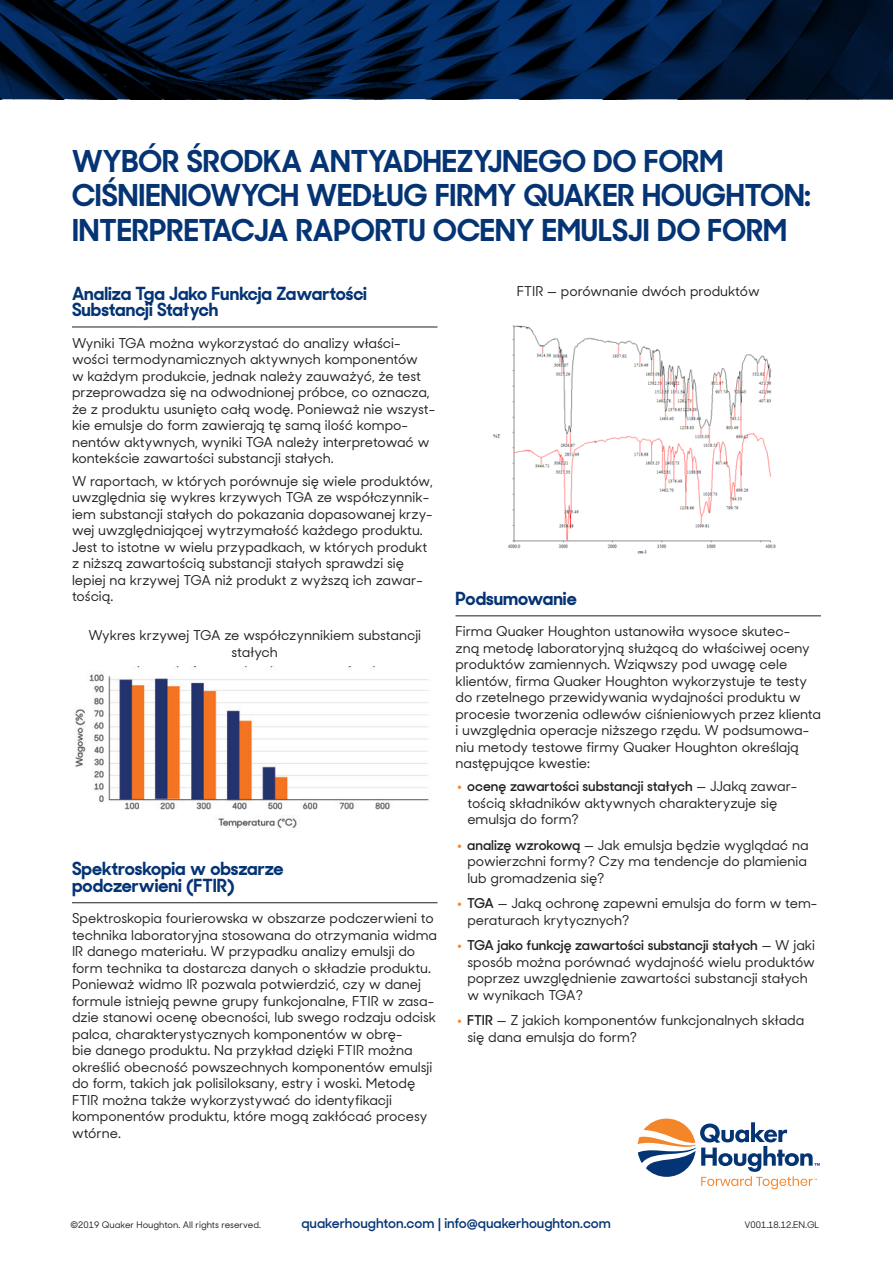
<style>
.page{position:relative;width:893px;height:1263px;background:#fff}
.page>*{position:absolute;margin:0;border:0;box-sizing:border-box;transform-origin:0 0}
.t1{font:700 30px/34.5px "Sharp Sans Display No 2";color:#053474}
.t2{font:700 18px/16.5px "Sharp Sans Display No 2";color:#053474}
.t3{font:500 13.5px/16.5px "Sharp Sans Display No 2";color:#231f20}
.t4{font:600 13.5px "Sharp Sans Display No 2";color:#053474}
.t5{font:500 9px "Sharp Sans Display No 2";color:#231f20}
.s1{font-weight:400;font-size:27px;color:#f58529}
.s2{font-weight:600}
</style>
<div class="page">
<svg style="left:0;top:0;width:893px;height:99px;background:#021b3d"></svg>
<svg style="left:638px;top:1118px;width:182px;height:71px"></svg>
<hr style="left:72px;top:327px;width:365px;height:1px;background:#231f20">
<hr style="left:72px;top:902px;width:365px;height:1px;background:#231f20">
<img style="left:75px;top:667px;width:354px;height:161px">
<hr style="left:455px;top:615px;width:366px;height:1px;background:#231f20">
<img style="left:493px;top:325px;width:283px;height:229px">
<h2 class="t1" style="left:72px;top:140px;width:740px">WYBÓR ŚRODKA ANTYADHEZYJNEGO DO FORM<br>CIŚNIENIOWYCH WEDŁUG FIRMY QUAKER HOUGHTON:<br>INTERPRETACJA RAPORTU OCENY EMULSJI DO FORM</h2>
<h4 class="t2" style="left:72px;top:283px;width:296px">Analiza Tga Jako Funkcja Zawartości<br>Substancji Stałych</h4>
<p class="t3" style="left:72px;top:333px;width:365px">Wyniki TGA można wykorzystać do analizy właści&shy;wości termodynamicznych aktywnych komponentów<br>w każdym produkcie, jednak należy zauważyć, że test przeprowadza się na odwodnionej próbce, co oznacza, że z produktu usunięto całą wodę. Ponieważ nie wszyst&shy;kie emulsje do form zawierają tę samą ilość kompo&shy;nentów aktywnych, wyniki TGA należy interpretować w kontekście zawartości substancji stałych.</p>
<p class="t3" style="left:72px;top:471px;width:362px">W raportach, w których porównuje się wiele produktów, uwzględnia się wykres krzywych TGA ze współczynnik&shy;iem substancji stałych do pokazania dopasowanej krzy&shy;wej uwzględniającej wytrzymałość każdego produktu.<br>Jest to istotne w wielu przypadkach, w których produkt z niższą zawartością substancji stałych sprawdzi się lepiej na krzywej TGA niż produkt z wyższą ich zawar&shy;tością.</p>
<p class="t3" style="left:88px;top:626px;width:334px;text-align:center">Wykres krzywej TGA ze współczynnikiem substancji stałych</p>
<h4 class="t2" style="left:72px;top:858px;width:213px">Spektroskopia w obszarze podczerwieni (FTIR)</h4>
<p class="t3" style="left:72px;top:909px;width:367px">Spektroskopia fourierowska w obszarze podczerwieni to technika laboratoryjna stosowana do otrzymania widma IR danego materiału. W przypadku analizy emulsji do form technika ta dostarcza danych o składzie produktu.<br>Ponieważ widmo IR pozwala potwierdzić, czy w danej formule istnieją pewne grupy funkcjonalne, FTIR w zasa&shy;dzie stanowi ocenę obecności, lub swego rodzaju odcisk palca, charakterystycznych komponentów w obrę-<br>bie danego produktu. Na przykład dzięki FTIR można określić obecność powszechnych komponentów emulsji do form, takich jak polisiloksany, estry i woski. Metodę FTIR można także wykorzystywać do identyfikacji komponentów produktu, które mogą zakłócać procesy wtórne.</p>
<p class="t3" style="left:517px;top:282px;width:244px">FTIR — porównanie dwóch produktów</p>
<h4 class="t2" style="left:455px;top:588px;width:123px">Podsumowanie</h4>
<p class="t3" style="left:455px;top:622px;width:367px">Firma Quaker Houghton ustanowiła wysoce skutec-<br>zną metodę laboratoryjną służącą do właściwej oceny produktów zamiennych. Wziąwszy pod uwagę cele klientów, firma Quaker Houghton wykorzystuje te testy do rzetelnego przewidywania wydajności produktu w procesie tworzenia odlewów ciśnieniowych przez klienta i uwzględnia operacje niższego rzędu. W podsumowa&shy;niu metody testowe firmy Quaker Houghton określają następujące kwestie:</p>
<p class="t3" style="left:467px;top:776px;width:331px;text-indent:-12px"><span class="s1">•</span> <span class="s2">ocenę zawartości substancji stałych</span> — JJaką zawar&shy;tością składników aktywnych charakteryzuje się emulsja do form?</p>
<p class="t3" style="left:467px;top:835px;width:343px;text-indent:-12px"><span class="s1">•</span> <span class="s2">analizę wzrokową</span> — Jak emulsja będzie wyglądać na powierzchni formy? Czy ma tendencje do plamienia lub gromadzenia się?</p>
<p class="t3" style="left:467px;top:893px;width:351px;text-indent:-12px"><span class="s1">•</span> <span class="s2">TGA</span> — Jaką ochronę zapewni emulsja do form w tem&shy;peraturach krytycznych?</p>
<p class="t3" style="left:467px;top:935px;width:349px;text-indent:-12px"><span class="s1">•</span> <span class="s2">TGA jako funkcję zawartości substancji stałych</span> — W jaki sposób można porównać wydajność wielu produktów poprzez uwzględnienie zawartości substancji stałych w wynikach TGA?</p>
<p class="t3" style="left:467px;top:1010px;width:338px;text-indent:-12px"><span class="s1">•</span> <span class="s2">FTIR</span> — Z jakich komponentów funkcjonalnych składa się dana emulsja do form?</p>
<p class="t5" style="left:71px;top:1217px;width:192px">©2019 Quaker Houghton. All rights reserved.</p>
<p class="t4" style="left:301px;top:1212px;width:311px">quakerhoughton.com | info@quakerhoughton.com</p>
<p class="t5" style="left:744px;top:1217px;width:77px">V001.18.12.EN.GL</p>
</div>
